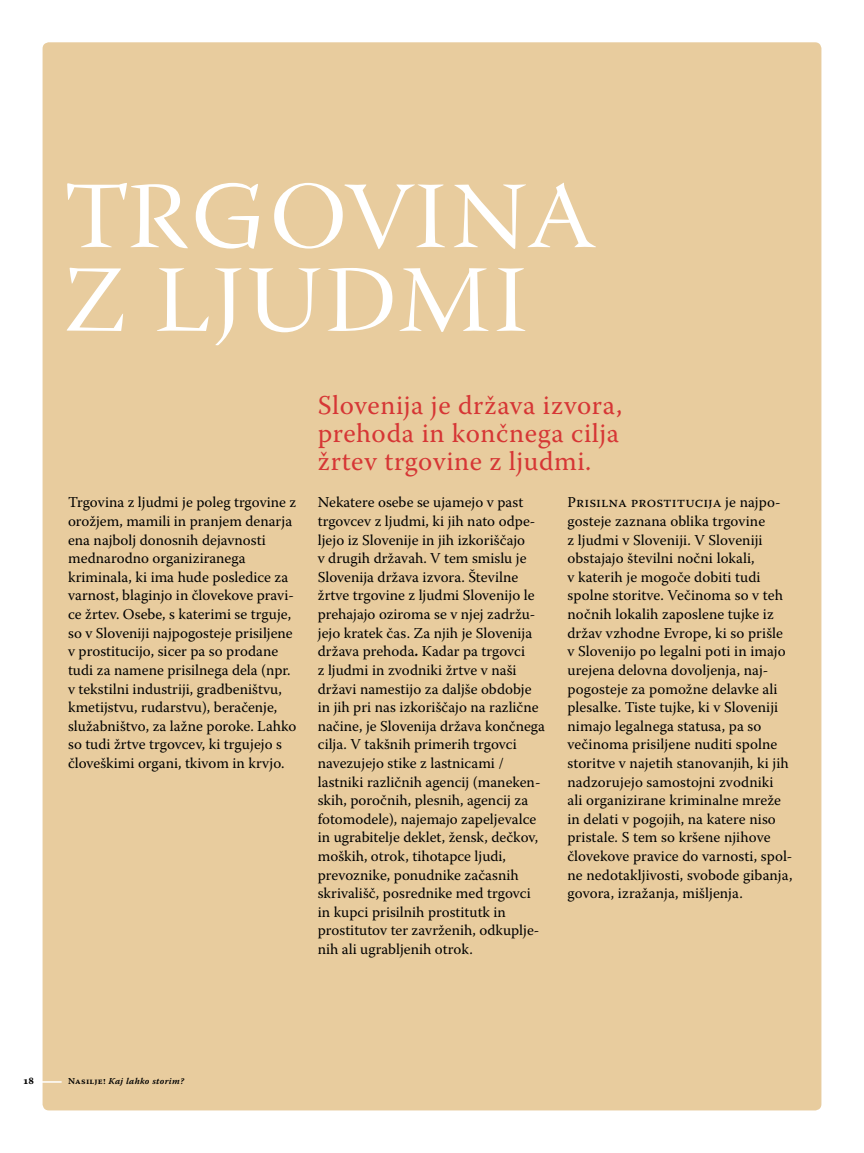
<style>
.page{position:relative;width:864px;height:1153px;background:#fff}
.page>*{position:absolute;margin:0;border:0;box-sizing:border-box;transform-origin:0 0}
.t1{font:133.5px "Warnock Pro Light Disp";letter-spacing:-.01em;color:#fff}
.t2{font:27px/27.9px "Warnock Pro";letter-spacing:.02em;color:#d63635}
.t3{font:15px/18.6px "Warnock Pro";letter-spacing:.005em;color:#000}
.t4{font:10.5px "Warnock Pro Bold Capt";color:#000}
.t5{font:9px "Warnock Pro Semibold It Capt";letter-spacing:.03em;color:#000}
.s1{font-weight:700}
.s2{font-family:"Warnock Pro Semibold Capt"}
</style>
<div class="page">
<div style="left:43px;top:42px;width:778px;height:1068px;background:#e8cc9e;border-radius:6px"></div>
<svg style="left:43px;top:1081px;width:19px;height:1px"></svg>
<h1 class="t1" style="left:62px;top:131px;width:537px">trgovina</h1>
<h1 class="t1" style="left:62px;top:215px;width:469px">z ljudmi</h1>
<h2 class="t2" style="left:317px;top:391px;width:306px">Slovenija je država izvora, prehoda in končnega cilja žrtev trgovine z ljudmi.</h2>
<p class="t3" style="left:68px;top:493px;width:230px">Trgovina z ljudmi je poleg trgovine z orožjem, mamili in pranjem denarja ena najbolj donosnih dejavnosti mednarodno organiziranega kriminala, ki ima hude posledice za varnost, blaginjo in človekove pravi&shy;ce žrtev. Osebe, s katerimi se trguje, so v Sloveniji najpogosteje prisiljene v prostitucijo, sicer pa so prodane tudi za namene prisilnega dela (npr. v tekstilni industriji, gradbeništvu, kmetijstvu, rudarstvu), beračenje, služabništvo, za lažne poroke. Lahko so tudi žrtve trgovcev, ki trgujejo s človeškimi organi, tkivom in krvjo.</p>
<p class="t3" style="left:317px;top:493px;width:229px">Nekatere osebe se ujamejo v past trgovcev z ljudmi, ki jih nato odpe&shy;ljejo iz Slovenije in jih izkoriščajo<br>v drugih državah. V tem smislu je Slovenija država izvora. Številne žrtve trgovine z ljudmi Slovenijo le prehajajo oziroma se v njej zadržu&shy;jejo kratek čas. Za njih je Slovenija država prehoda<span class="s1">.</span> Kadar pa trgovci<br>z ljudmi in zvodniki žrtve v naši državi namestijo za daljše obdobje in jih pri nas izkoriščajo na različne načine, je Slovenija država končnega cilja. V takšnih primerih trgovci navezujejo stike z lastnicami / lastniki različnih agencij (maneken&shy;skih, poročnih, plesnih, agencij za fotomodele), najemajo zapeljevalce in ugrabitelje deklet, žensk, dečkov, moških, otrok, tihotapce ljudi, prevoznike, ponudnike začasnih skrivališč, posrednike med trgovci in kupci prisilnih prostitutk in prostitutov ter zavrženih, odkuplje&shy;nih ali ugrabljenih otrok.</p>
<p class="t3" style="left:567px;top:493px;width:226px">Prisilna prostitucija je najpo&shy;gosteje zaznana oblika trgovine<br>z ljudmi v Sloveniji. V Sloveniji obstajajo številni nočni lokali,<br>v katerih je mogoče dobiti tudi spolne storitve. Večinoma so v teh nočnih lokalih zaposlene tujke iz držav vzhodne Evrope, ki so prišle v Slovenijo po legalni poti in imajo urejena delovna dovoljenja, naj&shy;pogosteje za pomožne delavke ali plesalke. Tiste tujke, ki v Sloveniji nimajo legalnega statusa, pa so večinoma prisiljene nuditi spolne storitve v najetih stanovanjih, ki jih nadzorujejo samostojni zvodniki<br>ali organizirane kriminalne mreže in delati v pogojih, na katere niso pristale. S tem so kršene njihove človekove pravice do varnosti, spol&shy;ne nedotakljivosti, svobode gibanja, govora, izražanja, mišljenja.</p>
<p class="t4" style="left:23px;top:1074px;width:11px">18</p>
<p class="t5" style="left:68px;top:1075px;width:117px"><span class="s2">Nasilje!</span> Kaj lahko storim?</p>
</div>
